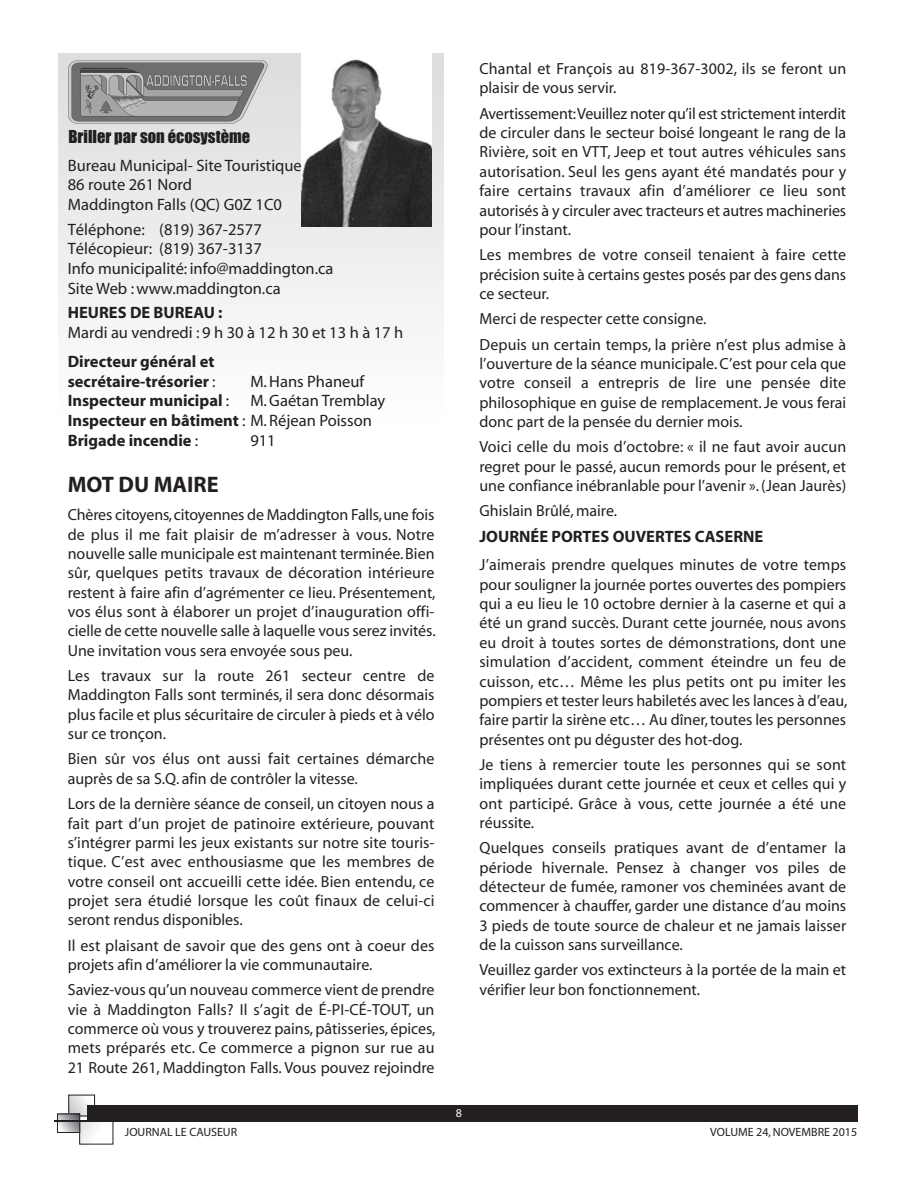
<style>
.page{position:relative;width:918px;height:1188px;background:#fff}
.page>*{position:absolute;margin:0;border:0;box-sizing:border-box;transform-origin:0 0}
.t1{font:700 22.5px "Myriad";color:#231f20}
.t2{font:16.5px/19.8px "Myriad";color:#231f20}
.t3{font:700 16.5px/19.8px "Myriad";color:#231f20}
.t4{font:16.5px "Impact";color:#231f20}
.t5{font:16.2px/19.4px "Myriad";color:#231f20;text-align:justify}
.t6{font:12px "Myriad";color:#231f20}
.t7{font:12px "Myriad";color:#fff}
.s1{font-weight:400}
</style>
<div class="page">
<svg style="left:71px;top:1097px;width:16px;height:17px"></svg>
<svg style="left:82px;top:1123px;width:16px;height:19px"></svg>
<svg style="left:59px;top:1116px;width:19px;height:15px"></svg>
<div style="left:57px;top:1114px;width:23px;height:19px;border:1px solid #231f20"></div>
<hr style="left:54px;top:1120px;width:89px;height:2px;background:#231f20">
<div style="left:87px;top:1105px;width:770px;height:17px;background:#231f20"></div>
<div style="left:59px;top:53px;width:385px;height:372px;background:linear-gradient(to bottom,#dbdcdf,#fefefe)"></div>
<img style="left:67px;top:59px;width:202px;height:64px">
<img style="left:302px;top:53px;width:130px;height:173px">
<p class="t4" style="left:69px;top:127px;width:183px">Briller par son écosystème</p>
<p class="t2" style="left:68px;top:157px;width:236px">Bureau Municipal- Site Touristique<br>86 route 261 Nord<br>Maddington Falls (QC) G0Z 1C0</p>
<p class="t2" style="left:68px;top:221px;width:267px">Téléphone: (819) 367-2577<br>Télécopieur: (819) 367-3137<br>Info municipalité: info@maddington.ca<br>Site Web : www.maddington.ca</p>
<p class="t3" style="left:68px;top:304px;width:156px">HEURES DE BUREAU :</p>
<p class="t2" style="left:68px;top:324px;width:337px">Mardi au vendredi : 9 h 30 à 12 h 30 et 13 h à 17 h</p>
<p class="t3" style="left:68px;top:353px;width:149px">Directeur général et secrétaire-trésorier <span class="s1">:</span></p>
<p class="t2" style="left:250px;top:373px;width:116px">M. Hans Phaneuf</p>
<p class="t3" style="left:68px;top:392px;width:163px">Inspecteur municipal <span class="s1">:</span></p>
<p class="t3" style="left:68px;top:392px;width:319px;text-indent:183px"><span class="s1">M. Gaétan Tremblay<br></span>Inspecteur en bâtiment <span class="s1">: M. Réjean Poisson<br></span>Brigade incendie <span class="s1">:</span></p>
<p class="t2" style="left:250px;top:432px;width:27px">911</p>
<h1 class="t1" style="left:68px;top:476px;width:152px">MOT DU MAIRE</h1>
<p class="t5" style="left:68px;top:507px;width:369px">Chères citoyens, citoyennes de Maddington Falls, une fois de plus il me fait plaisir de m’adresser à vous. Notre nouvelle salle municipale est maintenant terminée. Bien sûr, quelques petits travaux de décoration intérieure restent à faire afin d’agrémenter ce lieu. Présentement, vos élus sont à élaborer un projet d’inauguration offi&shy;cielle de cette nouvelle salle à laquelle vous serez invités.<br>Une invitation vous sera envoyée sous peu.</p>
<p class="t5" style="left:68px;top:667px;width:368px">Les travaux sur la route 261 secteur centre de Maddington Falls sont terminés, il sera donc désormais plus facile et plus sécuritaire de circuler à pieds et à vélo sur ce tronçon.</p>
<p class="t5" style="left:68px;top:751px;width:368px">Bien sûr vos élus ont aussi fait certaines démarche auprès de sa S.Q. afin de contrôler la vitesse.</p>
<p class="t5" style="left:68px;top:795px;width:368px">Lors de la dernière séance de conseil, un citoyen nous a fait part d’un projet de patinoire extérieure, pouvant s’intégrer parmi les jeux existants sur notre site touris&shy;tique. C’est avec enthousiasme que les membres de votre conseil ont accueilli cette idée. Bien entendu, ce projet sera étudié lorsque les coût finaux de celui-ci seront rendus disponibles.</p>
<p class="t5" style="left:68px;top:937px;width:368px">Il est plaisant de savoir que des gens ont à coeur des projets afin d’améliorer la vie communautaire.</p>
<p class="t5" style="left:68px;top:982px;width:369px">Saviez-vous qu’un nouveau commerce vient de prendre vie à Maddington Falls? Il s’agit de É-PI-CÉ-TOUT, un commerce où vous y trouverez pains, pâtisseries, épices, mets préparés etc. Ce commerce a pignon sur rue au 21 Route 261, Maddington Falls. Vous pouvez rejoindre</p>
<p class="t6" style="left:125px;top:1128px;width:114px">JOURNAL LE CAUSEUR</p>
<p class="t5" style="left:480px;top:60px;width:368px">Chantal et François au 819-367-3002, ils se feront un plaisir de vous servir.</p>
<p class="t5" style="left:480px;top:105px;width:368px">Avertissement: Veuillez noter qu’il est strictement interdit de circuler dans le secteur boisé longeant le rang de la Rivière, soit en VTT, Jeep et tout autres véhicules sans autorisation. Seul les gens ayant été mandatés pour y faire certains travaux afin d’améliorer ce lieu sont autorisés à y circuler avec tracteurs et autres machineries pour l’instant.</p>
<p class="t5" style="left:480px;top:247px;width:368px">Les membres de votre conseil tenaient à faire cette précision suite à certains gestes posés par des gens dans ce secteur.</p>
<p class="t5" style="left:480px;top:308px;width:368px;line-height:25.3px">Merci de respecter cette consigne.<br>Depuis un certain temps, la prière n’est plus admise à</p>
<p class="t5" style="left:480px;top:355px;width:368px">l’ouverture de la séance municipale. C’est pour cela que votre conseil a entrepris de lire une pensée dite philosophique en guise de remplacement. Je vous ferai donc part de la pensée du dernier mois.</p>
<p class="t5" style="left:480px;top:439px;width:368px">Voici celle du mois d’octobre: « il ne faut avoir aucun regret pour le passé, aucun remords pour le présent, et une confiance inébranlable pour l’avenir ». (Jean Jaurès)</p>
<p class="t5" style="left:480px;top:503px;width:139px">Ghislain Brûlé, maire.</p>
<p class="t3" style="left:480px;top:528px;width:285px">JOURNÉE PORTES OUVERTES CASERNE</p>
<p class="t5" style="left:480px;top:557px;width:369px">J’aimerais prendre quelques minutes de votre temps pour souligner la journée portes ouvertes des pompiers qui a eu lieu le 10 octobre dernier à la caserne et qui a été un grand succès. Durant cette journée, nous avons eu droit à toutes sortes de démonstrations, dont une simulation d’accident, comment éteindre un feu de cuisson, etc… Même les plus petits ont pu imiter les pompiers et tester leurs habiletés avec les lances à d’eau, faire partir la sirène etc… Au dîner, toutes les personnes présentes ont pu déguster des hot-dog.</p>
<p class="t5" style="left:480px;top:756px;width:368px">Je tiens à remercier toute les personnes qui se sont impliquées durant cette journée et ceux et celles qui y ont participé. Grâce à vous, cette journée a été une réussite.</p>
<p class="t5" style="left:480px;top:840px;width:368px">Quelques conseils pratiques avant de d’entamer la période hivernale. Pensez à changer vos piles de détecteur de fumée, ramoner vos cheminées avant de commencer à chauffer, garder une distance d’au moins 3 pieds de toute source de chaleur et ne jamais laisser de la cuisson sans surveillance.</p>
<p class="t5" style="left:480px;top:962px;width:368px">Veuillez garder vos extincteurs à la portée de la main et vérifier leur bon fonctionnement.</p>
<p class="t7" style="left:456px;top:1109px;width:8px">8</p>
<p class="t6" style="left:710px;top:1128px;width:148px">VOLUME 24, NOVEMBRE 2015</p>
</div>
